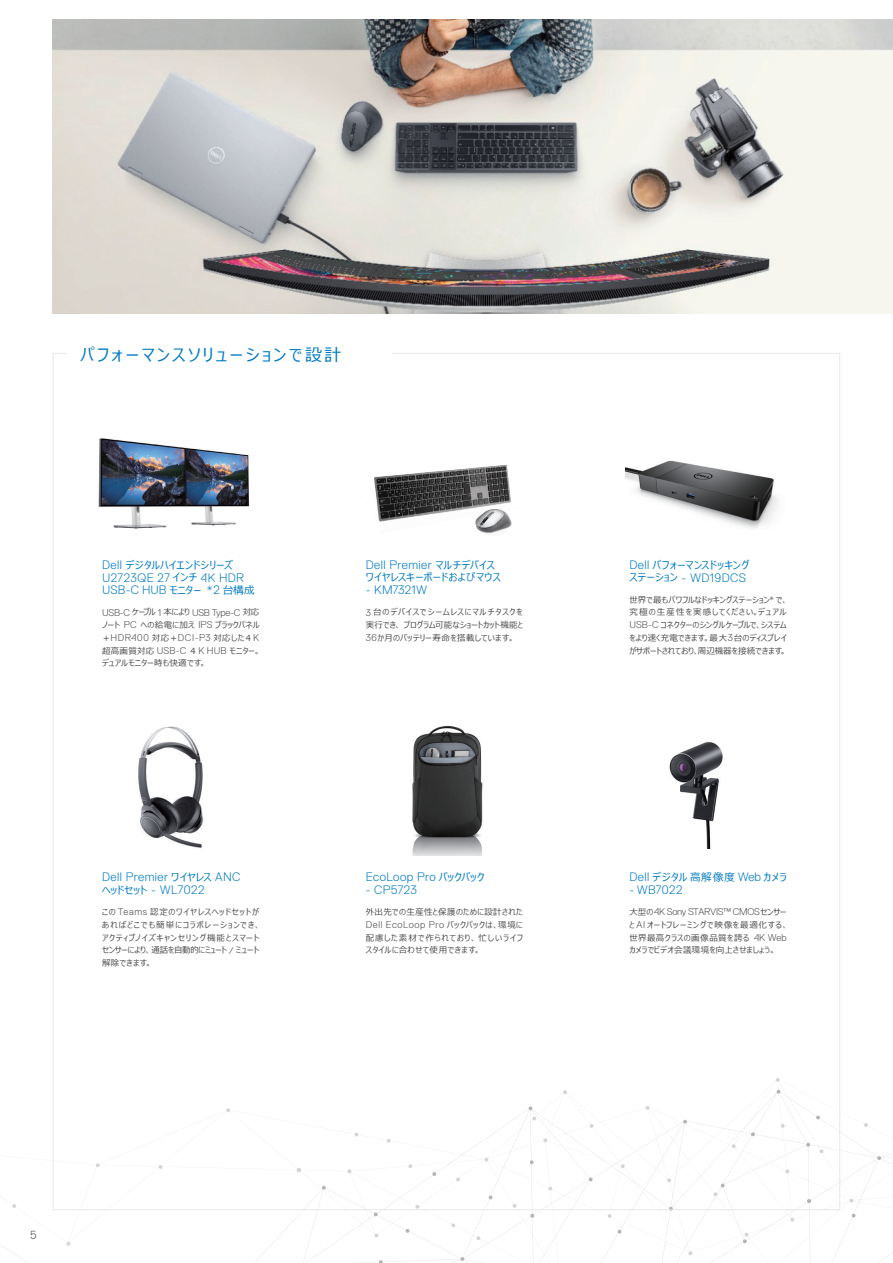
<style>
.page{position:relative;width:893px;height:1263px;background:#fff}
.page>*{position:absolute;margin:0;border:0;box-sizing:border-box;transform-origin:0 0}
.t1{font:16.95px "Meiryo UI";letter-spacing:.15em;color:#007bc2}
.t2{font:300 12.15px/12.8px "Dell Replica";letter-spacing:.035em;color:#007bc2}
.t3{font:300 11.7px "Dell Replica";color:#4b4c4d}
.t4{font:10.65px "Meiryo UI";letter-spacing:.035em;color:#007bc2}
.t5{font:10.65px "Meiryo UI";letter-spacing:.06em;color:#007bc2}
.t6{font:10.65px "Meiryo UI";letter-spacing:.01em;color:#007bc2}
.t7{font:300 9.75px "Dell Replica";letter-spacing:-.02em;color:#4b4c4d}
.t8{font:300 9.75px "Dell Replica";letter-spacing:.06em;color:#4b4c4d}
.t9{font:8.55px/12.8px "Meiryo UI";letter-spacing:.03em;color:#4b4c4d}
.t10{font:8.55px/12.8px "Meiryo UI";letter-spacing:.005em;color:#4b4c4d}
.t11{font:8.55px/12.8px "Meiryo UI";letter-spacing:.085em;color:#4b4c4d}
.t12{font:8.55px/12.8px "Meiryo UI";letter-spacing:.075em;color:#4b4c4d}
.s1{font-family:"Dell Replica";font-weight:300;font-size:12.15px}
.s2{font-family:"Meiryo UI";font-weight:400;font-size:10.65px}
.s3{font-family:"Meiryo UI";font-weight:400;font-size:8.55px}
.s4{font-family:"Dell Replica";font-weight:300;font-size:9.75px}
</style>
<div class="page">
<svg style="left:1px;top:1078px;width:892px;height:185px"></svg>
<svg style="left:751px;top:1132px;width:4px;height:4px"></svg>
<svg style="left:816px;top:1115px;width:4px;height:4px"></svg>
<svg style="left:807px;top:1199px;width:4px;height:4px"></svg>
<svg style="left:806px;top:1143px;width:4px;height:4px"></svg>
<svg style="left:877px;top:1156px;width:4px;height:4px"></svg>
<svg style="left:683px;top:1120px;width:4px;height:3px"></svg>
<svg style="left:776px;top:1090px;width:4px;height:4px"></svg>
<svg style="left:528px;top:1106px;width:4px;height:4px"></svg>
<svg style="left:530px;top:1214px;width:4px;height:4px"></svg>
<svg style="left:374px;top:1212px;width:4px;height:4px"></svg>
<svg style="left:589px;top:1177px;width:4px;height:4px"></svg>
<svg style="left:743px;top:1233px;width:5px;height:10px"></svg>
<svg style="left:322px;top:1186px;width:4px;height:3px"></svg>
<svg style="left:432px;top:1172px;width:4px;height:4px"></svg>
<svg style="left:460px;top:1257px;width:4px;height:4px"></svg>
<svg style="left:379px;top:1260px;width:4px;height:3px"></svg>
<svg style="left:713px;top:1183px;width:12px;height:13px"></svg>
<svg style="left:852px;top:1213px;width:4px;height:4px"></svg>
<svg style="left:618px;top:1230px;width:4px;height:4px"></svg>
<svg style="left:489px;top:1195px;width:4px;height:4px"></svg>
<svg style="left:530px;top:1160px;width:4px;height:4px"></svg>
<svg style="left:406px;top:1229px;width:4px;height:4px"></svg>
<hr style="left:53px;top:1209px;width:787px;height:1px;background:#e8e8e7">
<img style="left:374px;top:465px;width:138px;height:69px">
<img style="left:98px;top:438px;width:152px;height:91px">
<img style="left:53px;top:20px;width:839px;height:293px">
<img style="left:412px;top:725px;width:71px;height:131px">
<img style="left:669px;top:741px;width:54px;height:108px">
<img style="left:138px;top:726px;width:66px;height:122px">
<img style="left:626px;top:460px;width:152px;height:69px">
<h1 class="t1" style="left:81px;top:343px;width:263px">パフォーマンスソリューションで設計</h1>
<p class="t6" style="left:102px;top:557px;width:132px"><span class="s1">Dell</span> デジタルハイエンドシリーズ</p>
<h2 class="t2" style="left:102px;top:571px;width:154px">U2723QE 27 <span class="s2">インチ</span> 4K HDR<br>USB-C HUB <span class="s2">モニタ－</span> *2 <span class="s2">台構成</span></h2>
<p class="t7" style="left:102px;top:607px;width:159px">USB-C <span class="s3">ケーブル</span> 1 <span class="s3">本により</span> USB Type-C <span class="s3">対応</span></p>
<p class="t9" style="left:102px;top:619px;width:159px">ノート <span class="s4">PC</span> への給電に加え <span class="s4">IPS</span> ブラックパネル</p>
<p class="t8" style="left:102px;top:632px;width:158px"><span class="s3">＋</span>HDR400 <span class="s3">対応＋</span>DCI-P3 <span class="s3">対応した４</span>K</p>
<p class="t9" style="left:102px;top:645px;width:160px">超高画質対応 <span class="s4">USB-C</span> ４<span class="s4">K HUB</span> モニター。デュアルモニター時も快適です。</p>
<h2 class="t2" style="left:366px;top:558px;width:131px">Dell Premier <span class="s2">マルチデバイス</span></h2>
<p class="t4" style="left:366px;top:570px;width:137px">ワイヤレスキーボードおよびマウス</p>
<h2 class="t2" style="left:366px;top:584px;width:63px">- KM7321W</h2>
<p class="t9" style="left:366px;top:606px;width:159px;text-align:justify"><span class="s4">3</span> 台のデバイスでシームレスにマルチタスクを実行でき、プログラム可能なショートカット機能と<span class="s4">36</span>か月のバッテリー寿命を搭載しています。</p>
<h2 class="t2" style="left:102px;top:871px;width:140px">Dell Premier <span class="s2">ワイヤレス</span> ANC<span class="s2">ヘッドセット</span> - WL7022</h2>
<p class="t11" style="left:102px;top:906px;width:160px">この <span class="s4">Teams</span> 認定のワイヤレスヘッドセットがあればどこでも簡単にコラボレーションでき、アクティブノイズキャンセリング機能とスマートセンサーにより、通話を自動的にミュート <span class="s4">/</span> ミュート解除できます。</p>
<h2 class="t2" style="left:366px;top:871px;width:120px">EcoLoop Pro <span class="s2">バックパック</span></h2>
<h2 class="t2" style="left:366px;top:883px;width:53px">- CP5723</h2>
<p class="t9" style="left:366px;top:906px;width:159px">外出先での生産性と保護のために設計された</p>
<p class="t8" style="left:366px;top:919px;width:159px">Dell EcoLoop Pro <span class="s3">バックパックは、環境に</span></p>
<p class="t12" style="left:366px;top:932px;width:159px">配慮した素材で作られており、忙しいライフスタイルに合わせて使用できます。</p>
<h3 class="t3" style="left:30px;top:1228px;width:8px">5</h3>
<p class="t4" style="left:629px;top:557px;width:122px"><span class="s1">Dell</span> パフォーマンスドッキング</p>
<h2 class="t2" style="left:629px;top:571px;width:118px"><span class="s2">ステーション</span> - WD19DCS</h2>
<p class="t10" style="left:629px;top:594px;width:160px">世界で最もパワフルなドッキングステーション<span class="s4">*</span> で、究極の生産性を実感してください。デュアル<br><span class="s4">USB-C</span> コネクターのシングルケーブルで、システムをより速く充電できます。最大<span class="s4">3</span>台のディスプレイがサポートされており、周辺機器を接続できます。</p>
<p class="t5" style="left:629px;top:870px;width:159px"><span class="s1">Dell</span> デジタル高解像度 <span class="s1">Web</span> カメラ</p>
<h2 class="t2" style="left:629px;top:883px;width:55px">- WB7022</h2>
<p class="t7" style="left:629px;top:906px;width:159px"><span class="s3">大型の</span>4K Sony STARVIS™ CMOS<span class="s3">センサー</span></p>
<p class="t9" style="left:629px;top:919px;width:160px">と <span class="s4">AI</span> オートフレーミングで映像を最適化する、世界最高クラスの画像品質を誇る <span class="s4">4K Web</span>カメラでビデオ会議環境を向上させましょう。</p>
</div>
